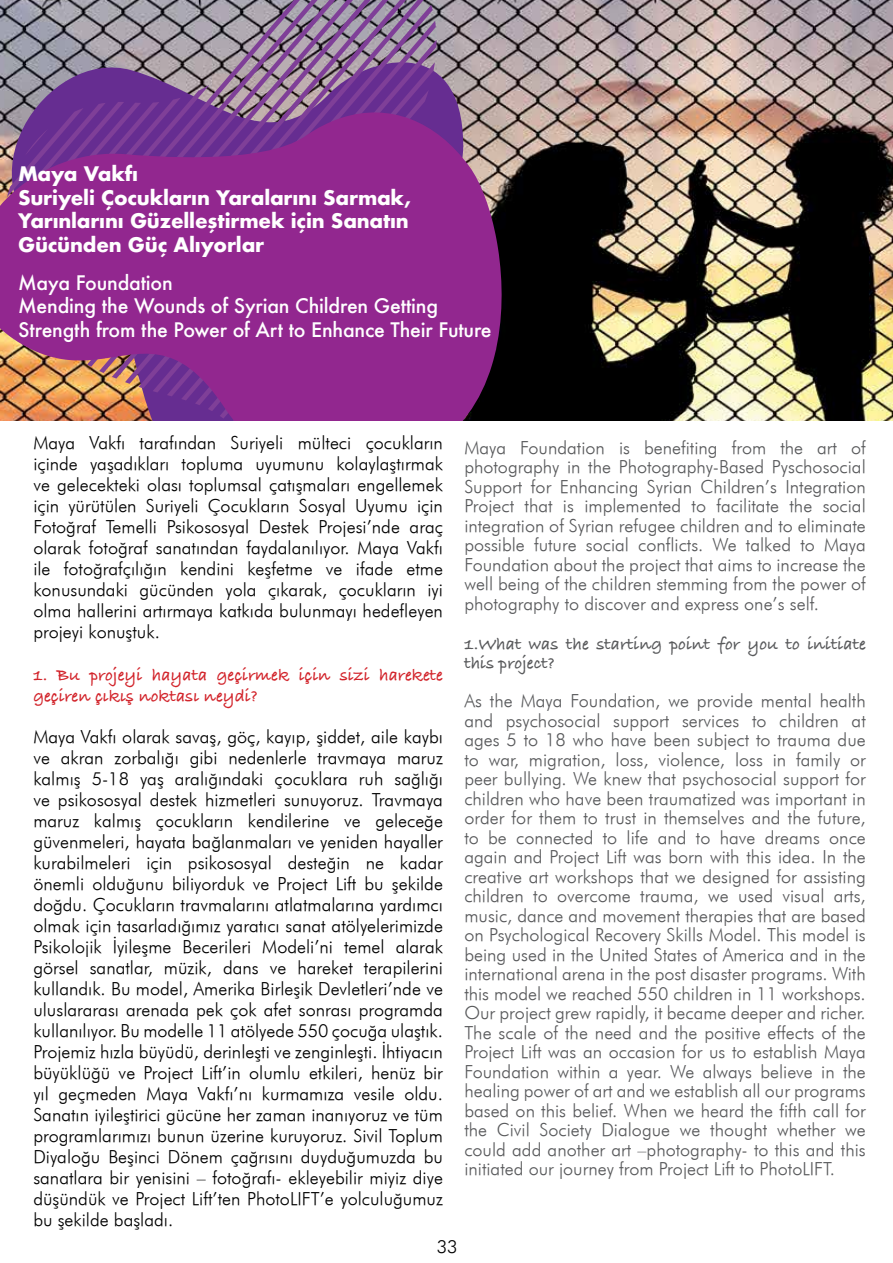
<style>
.page{position:relative;width:893px;height:1263px;background:#fff}
.page>*{position:absolute;margin:0;border:0;box-sizing:border-box;transform-origin:0 0}
.t1{font:700 19.5px/23.4px "Futura";letter-spacing:-.01em;color:#fff}
.t2{font:500 19.5px/23.4px "Futura";letter-spacing:-.01em;color:#fff}
.t3{font:italic 18px/21px "Futura";color:#000;text-align:justify}
.t4{font:italic 18px/19.5px "Futura";color:#58595b;text-align:justify}
.t5{font:700 18px/21px "Bradley Hand ITCTT";color:#d2232a}
.t6{font:700 18px/19.5px "Bradley Hand ITCTT";color:#58595b}
</style>
<div class="page">
<img style="left:0;top:0;width:893px;height:421px">
<svg style="left:99px;top:0;width:328px;height:85px;background:#897c95"></svg>
<svg style="left:112px;top:5px;width:321px;height:80px;background:#8e8098"></svg>
<svg style="left:125px;top:21px;width:311px;height:64px;background:#8f7e96"></svg>
<svg style="left:139px;top:40px;width:297px;height:45px;background:#917b95"></svg>
<svg style="left:153px;top:62px;width:282px;height:23px;background:#8d6d96"></svg>
<svg style="left:2px;top:85px;width:444px;height:18px;background:#7b5093"></svg>
<svg style="left:0;top:103px;width:503px;height:318px;background:#8f328a"></svg>
<p class="t1" style="left:18px;top:162px;width:395px">Maya Vakfı<br>Suriyeli Çocukların Yaralarını Sarmak,<br>Yarınlarını Güzelleştirmek için Sanatın<br>Gücünden Güç Alıyorlar</p>
<p class="t2" style="left:18px;top:271px;width:475px">Maya Foundation<br>Mending the Wounds of Syrian Children Getting<br>Strength from the Power of Art to Enhance Their Future</p>
<p class="t3" style="left:33px;top:432px;width:411px">Maya Vakfı tarafından Suriyeli mülteci çocukların içinde yaşadıkları topluma uyumunu kolaylaştırmak ve gelecekteki olası toplumsal çatışmaları engellemek için yürütülen Suriyeli Çocukların Sosyal Uyumu için Fotoğraf Temelli Psikososyal Destek Projesi’nde araç olarak fotoğraf sanatından faydalanılıyor. Maya Vakfı ile fotoğrafçılığın kendini keşfetme ve ifade etme konusundaki gücünden yola çıkarak, çocukların iyi olma hallerini artırmaya katkıda bulunmayı hedefleyen projeyi konuştuk.</p>
<p class="t5" style="left:33px;top:664px;width:411px">1. Bu projeyi hayata geçirmek için sizi harekete geçiren çıkış noktası neydi?</p>
<p class="t3" style="left:33px;top:726px;width:411px">Maya Vakfı olarak savaş, göç, kayıp, şiddet, aile kaybı ve akran zorbalığı gibi nedenlerle travmaya maruz kalmış 5-18 yaş aralığındaki çocuklara ruh sağlığı ve psikososyal destek hizmetleri sunuyoruz. Travmaya maruz kalmış çocukların kendilerine ve geleceğe güvenmeleri, hayata bağlanmaları ve yeniden hayaller kurabilmeleri için psikososyal desteğin ne kadar önemli olduğunu biliyorduk ve Project Lift bu şekilde doğdu. Çocukların travmalarını atlatmalarına yardımcı olmak için tasarladığımız yaratıcı sanat atölyelerimizde Psikolojik İyileşme Becerileri Modeli’ni temel alarak görsel sanatlar, müzik, dans ve hareket terapilerini kullandık. Bu model, Amerika Birleşik Devletleri’nde ve uluslararası arenada pek çok afet sonrası programda kullanılıyor. Bu modelle 11 atölyede 550 çocuğa ulaştık.<br>Projemiz hızla büyüdü, derinleşti ve zenginleşti. İhtiyacın büyüklüğü ve Project Lift’in olumlu etkileri, henüz bir yıl geçmeden Maya Vakfı’nı kurmamıza vesile oldu.<br>Sanatın iyileştirici gücüne her zaman inanıyoruz ve tüm programlarımızı bunun üzerine kuruyoruz. Sivil Toplum Diyaloğu Beşinci Dönem çağrısını duyduğumuzda bu sanatlara bir yenisini – fotoğrafı- ekleyebilir miyiz diye düşündük ve Project Lift’ten PhotoLIFT’e yolculuğumuz bu şekilde başladı.</p>
<p class="t4" style="left:464px;top:437px;width:403px">Maya Foundation is benefiting from the art of photography in the Photography-Based Pyschosocial Support for Enhancing Syrian Children’s Integration Project that is implemented to facilitate the social integration of Syrian refugee children and to eliminate possible future social conflicts. We talked to Maya Foundation about the project that aims to increase the well being of the children stemming from the power of photography to discover and express one’s self.</p>
<p class="t6" style="left:464px;top:633px;width:403px">1.What was the starting point for you to initiate this project?</p>
<p class="t4" style="left:464px;top:691px;width:403px">As the Maya Foundation, we provide mental health and psychosocial support services to children at ages 5 to 18 who have been subject to trauma due to war, migration, loss, violence, loss in family or peer bullying. We knew that psychosocial support for children who have been traumatized was important in order for them to trust in themselves and the future, to be connected to life and to have dreams once again and Project Lift was born with this idea. In the creative art workshops that we designed for assisting children to overcome trauma, we used visual arts, music, dance and movement therapies that are based on Psychological Recovery Skills Model. This model is being used in the United States of America and in the international arena in the post disaster programs. With this model we reached 550 children in 11 workshops.<br>Our project grew rapidly, it became deeper and richer.<br>The scale of the need and the positive effects of the Project Lift was an occasion for us to establish Maya Foundation within a year. We always believe in the healing power of art and we establish all our programs based on this belief. When we heard the fifth call for the Civil Society Dialogue we thought whether we could add another art –photography- to this and this initiated our journey from Project Lift to PhotoLIFT.</p>
<p class="t3" style="left:437px;top:1236px;width:22px">33</p>
</div>
